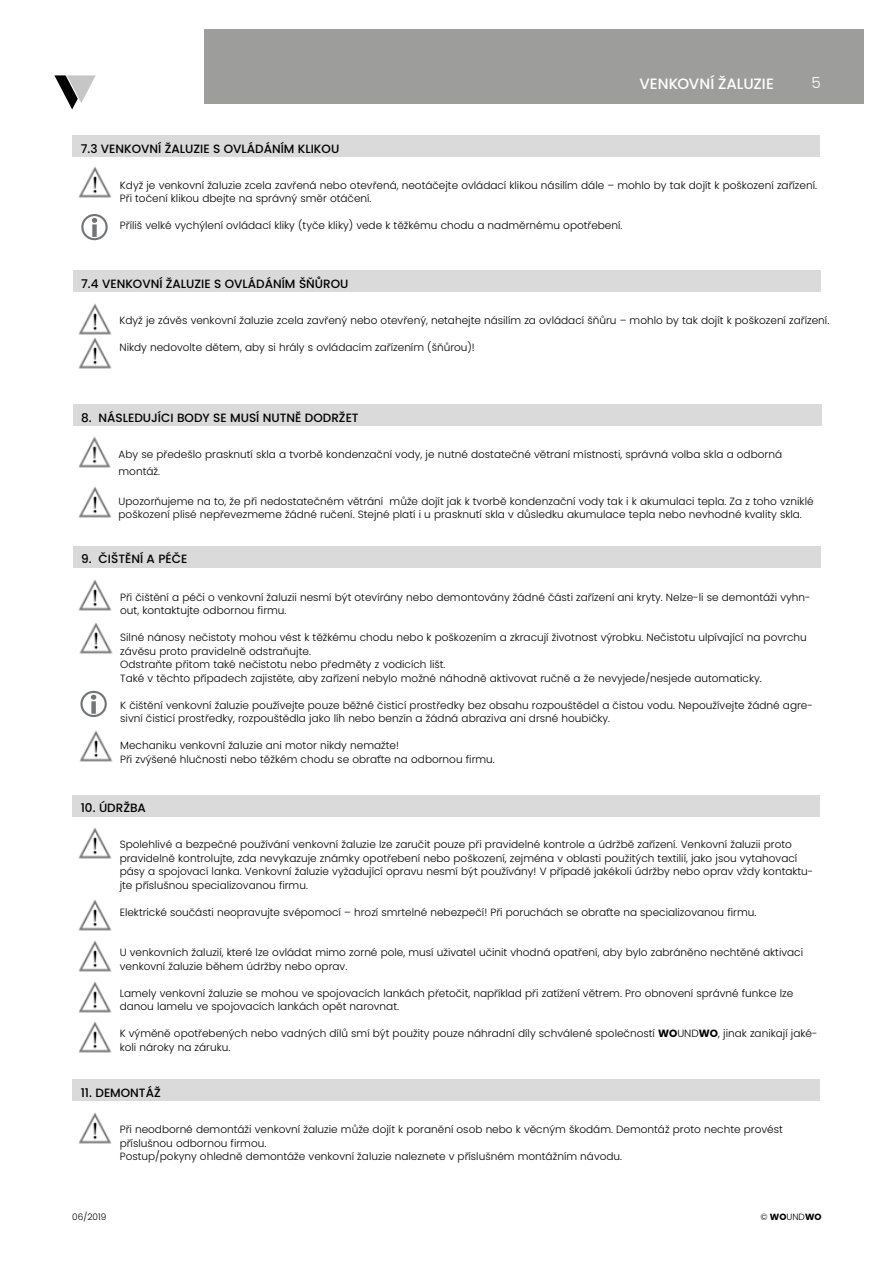
<style>
.page{position:relative;width:893px;height:1263px;background:#fff}
.page>*{position:absolute;margin:0;border:0;box-sizing:border-box;transform-origin:0 0}
.t1{font:300 15.15px "Poppins";color:#fff}
.t2{font:500 15px "Poppins";letter-spacing:-.005em;color:#fff}
.t3{font:500 12px "Poppins";color:#000}
.t4{font:300 10.5px/13.5px "Poppins";color:#000}
.t5{font:300 9px "Poppins";color:#000}
.s1{font-weight:700}
</style>
<div class="page">
<div style="left:204px;top:30px;width:659px;height:74px;background:#9d9d9c"></div>
<svg style="left:54px;top:75px;width:42px;height:34px"></svg>
<img style="left:78px;top:303px;width:34px;height:66px">
<img style="left:78px;top:579px;width:34px;height:32px">
<img style="left:79px;top:622px;width:34px;height:32px">
<svg style="left:80px;top:691px;width:27px;height:26px"></svg>
<img style="left:79px;top:730px;width:34px;height:32px">
<img style="left:78px;top:166px;width:34px;height:32px">
<svg style="left:81px;top:214px;width:27px;height:26px"></svg>
<div style="left:72px;top:136px;width:748px;height:21px;background:#dadada"></div>
<div style="left:73px;top:546px;width:748px;height:22px;background:#dadada"></div>
<div style="left:73px;top:271px;width:748px;height:21px;background:#dadada"></div>
<img style="left:78px;top:827px;width:34px;height:32px">
<img style="left:78px;top:899px;width:34px;height:32px">
<img style="left:78px;top:940px;width:34px;height:32px">
<img style="left:78px;top:981px;width:34px;height:32px">
<img style="left:78px;top:1021px;width:34px;height:32px">
<img style="left:78px;top:1112px;width:34px;height:32px">
<div style="left:72px;top:795px;width:748px;height:21px;background:#dadada"></div>
<div style="left:72px;top:1080px;width:748px;height:21px;background:#dadada"></div>
<div style="left:73px;top:405px;width:748px;height:21px;background:#dadada"></div>
<img style="left:78px;top:436px;width:33px;height:32px">
<img style="left:78px;top:486px;width:34px;height:32px">
<p class="t3" style="left:81px;top:141px;width:260px">7.3 VENKOVNÍ ŽALUZIE S OVLÁDÁNÍM KLIKOU</p>
<h2 class="t2" style="left:640px;top:75px;width:136px">VENKOVNÍ ŽALUZIE</h2>
<h1 class="t1" style="left:811px;top:74px;width:11px">5</h1>
<p class="t4" style="left:120px;top:178px;width:699px">Když je venkovní žaluzie zcela zavřená nebo otevřená, neotáčejte ovládací klikou násilím dále – mohlo by tak dojít k poškození zařízení.<br>Při točení klikou dbejte na správný směr otáčení.</p>
<p class="t4" style="left:120px;top:219px;width:504px">Příliš velké vychýlení ovládací kliky (tyče kliky) vede k těžkému chodu a nadměrnému opotřebení.</p>
<p class="t3" style="left:81px;top:276px;width:269px">7.4 VENKOVNÍ ŽALUZIE S OVLÁDÁNÍM ŠŇŮROU</p>
<p class="t4" style="left:119px;top:314px;width:711px">Když je závěs venkovní žaluzie zcela zavřený nebo otevřený, netahejte násilím za ovládací šňůru – mohlo by tak dojít k poškození zařízení.</p>
<p class="t4" style="left:119px;top:341px;width:357px">Nikdy nedovolte dětem, aby si hrály s ovládacím zařízením (šňůrou)!</p>
<p class="t3" style="left:81px;top:410px;width:279px">8. NÁSLEDUJÍCI BODY SE MUSÍ NUTNĚ DODRŽET</p>
<p class="t4" style="left:119px;top:446px;width:665px;line-height:16.5px">Aby se předešlo prasknutí skla a tvorbě kondenzační vody, je nutné dostatečné větraní místnosti, správná volba skla a odborná montáž.</p>
<p class="t4" style="left:119px;top:494px;width:696px">Upozorňujeme na to, že při nedostatečném větrání může dojít jak k tvorbě kondenzační vody tak i k akumulaci tepla. Za z toho vzniklé poškození plisé nepřevezmeme žádné ručení. Stejné platí i u prasknutí skla v důsledku akumulace tepla nebo nevhodné kvality skla.</p>
<p class="t3" style="left:81px;top:552px;width:108px">9. ČIŠTĚNÍ A PÉČE</p>
<p class="t4" style="left:120px;top:590px;width:692px">Při čištění a péči o venkovní žaluzii nesmí být otevírány nebo demontovány žádné části zařízení ani kryty. Nelze-li se demontáži vyhn&shy;out, kontaktujte odbornou firmu.</p>
<p class="t4" style="left:120px;top:631px;width:688px">Silné nánosy nečistoty mohou vést k těžkému chodu nebo k poškozením a zkracují životnost výrobku. Nečistotu ulpívající na povrchu závěsu proto pravidelně odstraňujte.<br>Odstraňte přitom také nečistotu nebo předměty z vodicích lišt.<br>Také v těchto případech zajistěte, aby zařízení nebylo možné náhodně aktivovat ručně a že nevyjede/nesjede automaticky.</p>
<p class="t4" style="left:120px;top:698px;width:694px">K čištění venkovní žaluzie používejte pouze běžné čisticí prostředky bez obsahu rozpouštědel a čistou vodu. Nepoužívejte žádné agre&shy;sivní čisticí prostředky, rozpouštědla jako líh nebo benzín a žádná abraziva ani drsné houbičky.</p>
<p class="t4" style="left:120px;top:739px;width:376px">Mechaniku venkovní žaluzie ani motor nikdy nemažte!<br>Při zvýšené hlučnosti nebo těžkém chodu se obraťte na odbornou firmu.</p>
<p class="t3" style="left:81px;top:801px;width:67px">10. ÚDRŽBA</p>
<p class="t4" style="left:120px;top:838px;width:695px">Spolehlivé a bezpečné používání venkovní žaluzie lze zaručit pouze při pravidelné kontrole a údržbě zařízení. Venkovní žaluzii proto pravidelně kontrolujte, zda nevykazuje známky opotřebení nebo poškození, zejména v oblasti použitých textilií, jako jsou vytahovací pásy a spojovací lanka. Venkovní žaluzie vyžadující opravu nesmí být používány! V případě jakékoli údržby nebo oprav vždy kontaktu&shy;jte příslušnou specializovanou firmu.</p>
<p class="t4" style="left:120px;top:905px;width:638px">Elektrické součásti neopravujte svépomocí – hrozí smrtelné nebezpečí! Při poruchách se obraťte na specializovanou firmu.</p>
<p class="t4" style="left:120px;top:946px;width:685px">U venkovních žaluzií, které lze ovládat mimo zorné pole, musí uživatel učinit vhodná opatření, aby bylo zabráněno nechtěné aktivaci venkovní žaluzie během údržby nebo oprav.</p>
<p class="t4" style="left:120px;top:986px;width:675px">Lamely venkovní žaluzie se mohou ve spojovacích lankách přetočit, například při zatížení větrem. Pro obnovení správné funkce lze danou lamelu ve spojovacích lankách opět narovnat.</p>
<p class="t4" style="left:120px;top:1027px;width:699px">K výměně opotřebených nebo vadných dílů smí být použity pouze náhradní díly schválené společností <span class="s1">WO</span>UND<span class="s1">WO</span>, jinak zanikají jaké&shy;koli nároky na záruku.</p>
<p class="t3" style="left:81px;top:1085px;width:81px">11. DEMONTÁŽ</p>
<p class="t4" style="left:120px;top:1123px;width:665px">Při neodborné demontáži venkovní žaluzie může dojít k poranění osob nebo k věcným škodám. Demontáž proto nechte provést příslušnou odbornou firmou.<br>Postup/pokyny ohledně demontáže venkovní žaluzie naleznete v příslušném montážním návodu.</p>
<p class="t5" style="left:72px;top:1212px;width:36px">06/2019</p>
<p class="t5" style="left:760px;top:1212px;width:63px">© <span class="s1">WO</span>UND<span class="s1">WO</span></p>
</div>
